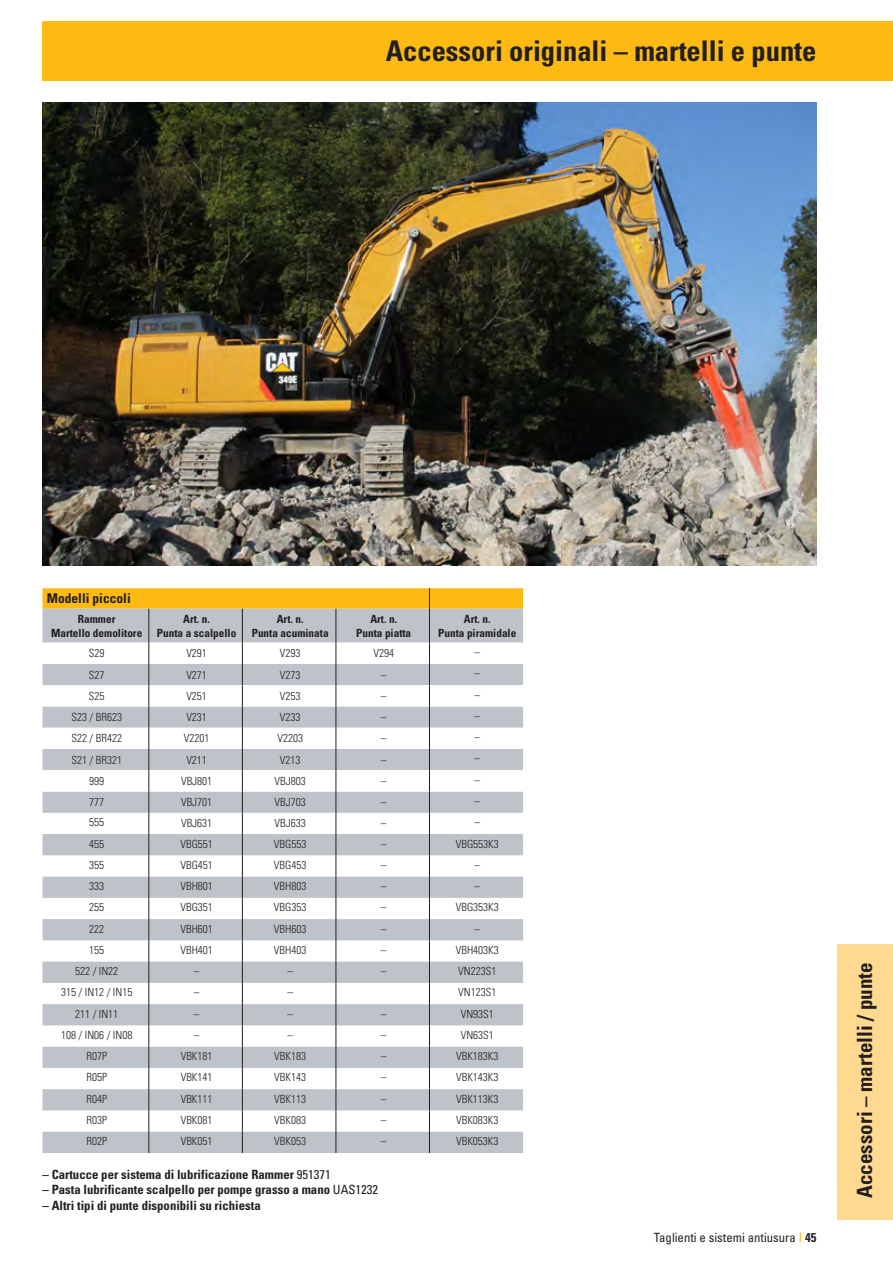
<style>
.page{position:relative;width:893px;height:1263px;background:#fff}
.page>*{position:absolute;margin:0;border:0;box-sizing:border-box;transform-origin:0 0}
.t1{font:700 condensed 28.5px "Univers LT Std";color:#231f20}
.t2{font:700 condensed 21px "Univers LT Std";color:#231f20}
.t3{font:700 condensed 13.5px "Univers LT Std";color:#231f20}
.t4{font:700 condensed 12.75px "Univers LT Std";color:#231f20}
.t5{font:condensed 12.75px "Univers LT Std";color:#231f20}
.t6{font:300 condensed 11.25px "Univers LT Std";color:#231f20}
.t7{font:700 condensed 11.25px/13.5px "Univers LT Std";color:#231f20;text-align:center}
.s1{font-weight:400}
.s2{color:#fcba13}
.s3{font-weight:700}
</style>
<div class="page">
<div style="left:43px;top:21px;width:850px;height:60px;background:#fcba13"></div>
<div style="left:838px;top:944px;width:55px;height:275px;background:#fed98f"></div>
<svg style="left:43px;top:609px;width:480px;height:544px;fill:#bdc3c8"></svg>
<svg style="left:43px;top:643px;width:480px;height:148px"></svg>
<svg style="left:43px;top:588px;width:480px;height:21px;background:#fabb1b"></svg>
<hr style="left:149px;top:609px;width:1px;height:34px;background:#231f20">
<hr style="left:242px;top:609px;width:1px;height:34px;background:#231f20">
<hr style="left:336px;top:609px;width:1px;height:34px;background:#231f20">
<hr style="left:429px;top:609px;width:1px;height:34px;background:#231f20">
<svg style="left:149px;top:643px;width:1px;height:510px"></svg>
<svg style="left:242px;top:643px;width:1px;height:510px"></svg>
<svg style="left:336px;top:643px;width:1px;height:510px"></svg>
<svg style="left:429px;top:643px;width:1px;height:510px"></svg>
<img style="left:43px;top:102px;width:773px;height:464px">
<h1 class="t1" style="left:386px;top:34px;width:432px">Accessori originali – martelli e punte</h1>
<p class="t3" style="left:47px;top:590px;width:86px">Modelli piccoli</p>
<p class="t7" style="left:51px;top:612px;width:93px">Rammer<br>Martello demolitore</p>
<p class="t7" style="left:157px;top:612px;width:81px">Art. n.<br>Punta a scalpello</p>
<p class="t7" style="left:252px;top:612px;width:78px">Art. n.<br>Punta acuminata</p>
<p class="t7" style="left:356px;top:612px;width:57px">Art. n.<br>Punta piatta</p>
<p class="t7" style="left:438px;top:612px;width:80px">Art. n.<br>Punta piramidale</p>
<p class="t6" style="left:89px;top:647px;width:17px">S29</p>
<p class="t6" style="left:186px;top:647px;width:22px">V291</p>
<p class="t6" style="left:280px;top:647px;width:22px">V293</p>
<p class="t6" style="left:373px;top:647px;width:22px">V294</p>
<p class="t6" style="left:474px;top:645px;width:7px">–</p>
<p class="t6" style="left:89px;top:668px;width:17px">S27</p>
<p class="t6" style="left:186px;top:668px;width:22px">V271</p>
<p class="t6" style="left:280px;top:668px;width:22px">V273</p>
<p class="t6" style="left:381px;top:668px;width:7px">–</p>
<p class="t6" style="left:474px;top:667px;width:7px">–</p>
<p class="t6" style="left:89px;top:689px;width:17px">S25</p>
<p class="t6" style="left:186px;top:689px;width:22px">V251</p>
<p class="t6" style="left:280px;top:689px;width:22px">V253</p>
<p class="t6" style="left:381px;top:689px;width:7px">–</p>
<p class="t6" style="left:474px;top:688px;width:7px">–</p>
<p class="t6" style="left:71px;top:710px;width:52px">S23 / BR623</p>
<p class="t6" style="left:186px;top:710px;width:22px">V231</p>
<p class="t6" style="left:280px;top:710px;width:22px">V233</p>
<p class="t6" style="left:381px;top:710px;width:7px">–</p>
<p class="t6" style="left:474px;top:709px;width:7px">–</p>
<p class="t6" style="left:71px;top:732px;width:52px">S22 / BR422</p>
<p class="t6" style="left:184px;top:732px;width:27px">V2201</p>
<p class="t6" style="left:277px;top:732px;width:27px">V2203</p>
<p class="t6" style="left:381px;top:732px;width:7px">–</p>
<p class="t6" style="left:474px;top:730px;width:7px">–</p>
<p class="t6" style="left:71px;top:753px;width:52px">S21 / BR321</p>
<p class="t6" style="left:186px;top:753px;width:22px">V211</p>
<p class="t6" style="left:280px;top:753px;width:22px">V213</p>
<p class="t6" style="left:381px;top:753px;width:7px">–</p>
<p class="t6" style="left:474px;top:752px;width:7px">–</p>
<p class="t6" style="left:89px;top:774px;width:16px">999</p>
<p class="t6" style="left:181px;top:774px;width:33px">VBJ801</p>
<p class="t6" style="left:275px;top:774px;width:33px">VBJ803</p>
<p class="t6" style="left:381px;top:774px;width:7px">–</p>
<p class="t6" style="left:474px;top:773px;width:7px">–</p>
<p class="t6" style="left:89px;top:795px;width:16px">777</p>
<p class="t6" style="left:181px;top:795px;width:33px">VBJ701</p>
<p class="t6" style="left:275px;top:795px;width:33px">VBJ703</p>
<p class="t6" style="left:381px;top:795px;width:7px">–</p>
<p class="t6" style="left:474px;top:794px;width:7px">–</p>
<p class="t6" style="left:89px;top:815px;width:16px">555</p>
<p class="t6" style="left:181px;top:817px;width:33px">VBJ631</p>
<p class="t6" style="left:275px;top:817px;width:33px">VBJ633</p>
<p class="t6" style="left:381px;top:817px;width:7px">–</p>
<p class="t6" style="left:474px;top:815px;width:7px">–</p>
<p class="t6" style="left:89px;top:837px;width:16px">455</p>
<p class="t6" style="left:180px;top:837px;width:34px">VBG551</p>
<p class="t6" style="left:274px;top:837px;width:34px">VBG553</p>
<p class="t6" style="left:381px;top:837px;width:7px">–</p>
<p class="t6" style="left:456px;top:837px;width:45px">VBG553K3</p>
<p class="t6" style="left:89px;top:858px;width:16px">355</p>
<p class="t6" style="left:180px;top:858px;width:34px">VBG451</p>
<p class="t6" style="left:274px;top:858px;width:34px">VBG453</p>
<p class="t6" style="left:381px;top:858px;width:7px">–</p>
<p class="t6" style="left:474px;top:858px;width:7px">–</p>
<p class="t6" style="left:89px;top:879px;width:16px">333</p>
<p class="t6" style="left:180px;top:879px;width:34px">VBH801</p>
<p class="t6" style="left:274px;top:879px;width:34px">VBH803</p>
<p class="t6" style="left:381px;top:879px;width:7px">–</p>
<p class="t6" style="left:474px;top:879px;width:7px">–</p>
<p class="t6" style="left:89px;top:900px;width:16px">255</p>
<p class="t6" style="left:180px;top:900px;width:34px">VBG351</p>
<p class="t6" style="left:274px;top:900px;width:34px">VBG353</p>
<p class="t6" style="left:381px;top:900px;width:7px">–</p>
<p class="t6" style="left:456px;top:900px;width:45px">VBG353K3</p>
<p class="t6" style="left:89px;top:922px;width:16px">222</p>
<p class="t6" style="left:180px;top:922px;width:34px">VBH601</p>
<p class="t6" style="left:274px;top:922px;width:34px">VBH603</p>
<p class="t6" style="left:381px;top:922px;width:7px">–</p>
<p class="t6" style="left:474px;top:922px;width:7px">–</p>
<p class="t6" style="left:89px;top:943px;width:16px">155</p>
<p class="t6" style="left:180px;top:943px;width:34px">VBH401</p>
<p class="t6" style="left:274px;top:943px;width:34px">VBH403</p>
<p class="t6" style="left:381px;top:943px;width:7px">–</p>
<p class="t6" style="left:456px;top:943px;width:45px">VBH403K3</p>
<p class="t6" style="left:75px;top:964px;width:45px">522 / IN22</p>
<p class="t6" style="left:194px;top:964px;width:7px">–</p>
<p class="t6" style="left:287px;top:964px;width:7px">–</p>
<p class="t6" style="left:381px;top:964px;width:7px">–</p>
<p class="t6" style="left:458px;top:964px;width:40px">VN223S1</p>
<p class="t6" style="left:61px;top:986px;width:73px">315 / IN12 / IN15</p>
<p class="t6" style="left:194px;top:986px;width:7px">–</p>
<p class="t6" style="left:287px;top:986px;width:7px">–</p>
<p class="t6" style="left:458px;top:986px;width:40px">VN123S1</p>
<p class="t6" style="left:75px;top:1007px;width:45px">211 / IN11</p>
<p class="t6" style="left:194px;top:1007px;width:7px">–</p>
<p class="t6" style="left:287px;top:1007px;width:7px">–</p>
<p class="t6" style="left:381px;top:1007px;width:7px">–</p>
<p class="t6" style="left:461px;top:1007px;width:35px">VN93S1</p>
<p class="t6" style="left:61px;top:1028px;width:73px">108 / IN06 / IN08</p>
<p class="t6" style="left:194px;top:1028px;width:7px">–</p>
<p class="t6" style="left:287px;top:1028px;width:7px">–</p>
<p class="t6" style="left:381px;top:1028px;width:7px">–</p>
<p class="t6" style="left:461px;top:1028px;width:35px">VN63S1</p>
<p class="t6" style="left:86px;top:1049px;width:22px">R07P</p>
<p class="t6" style="left:181px;top:1049px;width:33px">VBK181</p>
<p class="t6" style="left:274px;top:1049px;width:33px">VBK183</p>
<p class="t6" style="left:381px;top:1049px;width:7px">–</p>
<p class="t6" style="left:456px;top:1049px;width:44px">VBK183K3</p>
<p class="t6" style="left:86px;top:1071px;width:22px">R05P</p>
<p class="t6" style="left:181px;top:1071px;width:33px">VBK141</p>
<p class="t6" style="left:274px;top:1071px;width:33px">VBK143</p>
<p class="t6" style="left:381px;top:1071px;width:7px">–</p>
<p class="t6" style="left:456px;top:1071px;width:44px">VBK143K3</p>
<p class="t6" style="left:86px;top:1092px;width:22px">R04P</p>
<p class="t6" style="left:181px;top:1092px;width:33px">VBK111</p>
<p class="t6" style="left:274px;top:1092px;width:33px">VBK113</p>
<p class="t6" style="left:381px;top:1092px;width:7px">–</p>
<p class="t6" style="left:456px;top:1092px;width:44px">VBK113K3</p>
<p class="t6" style="left:86px;top:1113px;width:22px">R03P</p>
<p class="t6" style="left:181px;top:1113px;width:33px">VBK081</p>
<p class="t6" style="left:274px;top:1113px;width:33px">VBK083</p>
<p class="t6" style="left:381px;top:1113px;width:7px">–</p>
<p class="t6" style="left:456px;top:1113px;width:44px">VBK083K3</p>
<p class="t6" style="left:86px;top:1134px;width:22px">R02P</p>
<p class="t6" style="left:181px;top:1134px;width:33px">VBK051</p>
<p class="t6" style="left:274px;top:1134px;width:33px">VBK053</p>
<p class="t6" style="left:381px;top:1134px;width:7px">–</p>
<p class="t6" style="left:456px;top:1134px;width:44px">VBK053K3</p>
<p class="t4" style="left:43px;top:1166px;width:290px">– Cartucce per sistema di lubrificazione Rammer <span class="s1">951371</span></p>
<p class="t4" style="left:43px;top:1182px;width:337px">– Pasta lubrificante scalpello per pompe grasso a mano <span class="s1">UAS1232</span></p>
<p class="t4" style="left:43px;top:1198px;width:220px">– Altri tipi di punte disponibili su richiesta</p>
<p class="t5" style="left:654px;top:1230px;width:164px">Taglienti e sistemi antiusura <span class="s2">I</span> <span class="s3">45</span></p>
<h2 class="t2" style="left:852px;top:1198px;width:237px;rotate:-90deg">Accessori – martelli / punte</h2>
</div>
